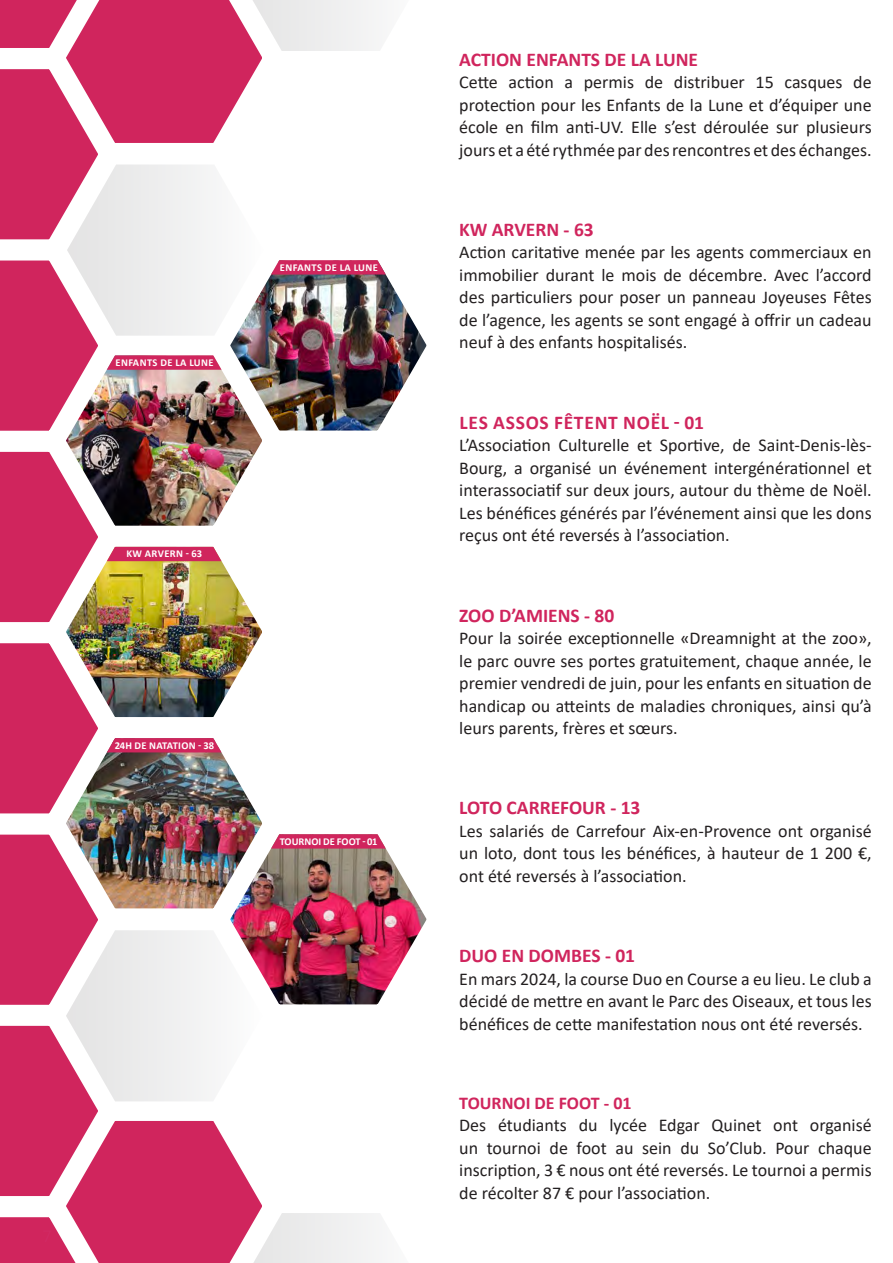
<style>
.page{position:relative;width:893px;height:1263px;background:#fff}
.page>*{position:absolute;margin:0;border:0;box-sizing:border-box;transform-origin:0 0}
.t1{font:700 19.5px "Calibri";color:#d0255d}
.t2{font:700 19.5px "Calibri";letter-spacing:.04em;color:#d0255d}
.t3{font:18px/22.5px "Calibri";color:#231f20;text-align:justify}
.t4{font:700 18px "Calibri";color:#d0255d}
.t5{font:700 10.5px "Calibri";letter-spacing:.03em;color:#fff}
.t6{font:700 10.5px "Calibri";letter-spacing:.01em;color:#fff}
.t7{font:700 10.5px "Calibri";color:#fff}
</style>
<div class="page">
<img style="left:0;top:0;width:427px;height:1263px">
<p class="t5" style="left:115px;top:355px;width:100px">ENFANTS DE LA LUNE</p>
<p class="t5" style="left:280px;top:260px;width:100px">ENFANTS DE LA LUNE</p>
<p class="t5" style="left:126px;top:546px;width:77px">KW ARVERN - 63</p>
<p class="t6" style="left:115px;top:738px;width:101px">24H DE NATATION - 38</p>
<p class="t7" style="left:280px;top:834px;width:99px">TOURNOI DE FOOT - 01</p>
<p class="t1" style="left:459px;top:45px;width:240px">ACTION ENFANTS DE LA LUNE</p>
<p class="t3" style="left:459px;top:70px;width:414px">Cette action a permis de distribuer 15 casques de protection pour les Enfants de la Lune et d’équiper une école en film anti-UV. Elle s’est déroulée sur plusieurs jours et a été rythmée par des rencontres et des échanges.</p>
<p class="t1" style="left:459px;top:216px;width:136px">KW ARVERN - 63</p>
<p class="t3" style="left:459px;top:241px;width:414px">Action caritative menée par les agents commerciaux en immobilier durant le mois de décembre. Avec l’accord des particuliers pour poser un panneau Joyeuses Fêtes de l’agence, les agents se sont engagé à offrir un cadeau neuf à des enfants hospitalisés.</p>
<p class="t2" style="left:460px;top:408px;width:246px">LES ASSOS FÊTENT NOËL - 01</p>
<p class="t3" style="left:459px;top:434px;width:414px">L’Association Culturelle et Sportive, de Saint-Denis-lès-Bourg, a organisé un événement intergénérationnel et interassociatif sur deux jours, autour du thème de Noël.<br>Les bénéfices générés par l’événement ainsi que les dons reçus ont été reversés à l’association.</p>
<p class="t1" style="left:459px;top:601px;width:157px">ZOO D’AMIENS - 80</p>
<p class="t3" style="left:459px;top:626px;width:414px">Pour la soirée exceptionnelle «Dreamnight at the zoo», le parc ouvre ses portes gratuitement, chaque année, le premier vendredi de juin, pour les enfants en situation de handicap ou atteints de maladies chroniques, ainsi qu’à leurs parents, frères et sœurs.</p>
<p class="t1" style="left:459px;top:794px;width:183px">LOTO CARREFOUR - 13</p>
<p class="t3" style="left:459px;top:819px;width:414px">Les salariés de Carrefour Aix-en-Provence ont organisé un loto, dont tous les bénéfices, à hauteur de 1 200 €, ont été reversés à l’association.</p>
<p class="t1" style="left:459px;top:942px;width:177px">DUO EN DOMBES - 01</p>
<p class="t3" style="left:459px;top:967px;width:414px">En mars 2024, la course Duo en Course a eu lieu. Le club a décidé de mettre en avant le Parc des Oiseaux, et tous les bénéfices de cette manifestation nous ont été reversés.</p>
<p class="t4" style="left:459px;top:1090px;width:174px">TOURNOI DE FOOT - 01</p>
<p class="t3" style="left:459px;top:1113px;width:414px">Des étudiants du lycée Edgar Quinet ont organisé un tournoi de foot au sein du So’Club. Pour chaque inscription, 3 € nous ont été reversés. Le tournoi a permis de récolter 87 € pour l’association.</p>
</div>
